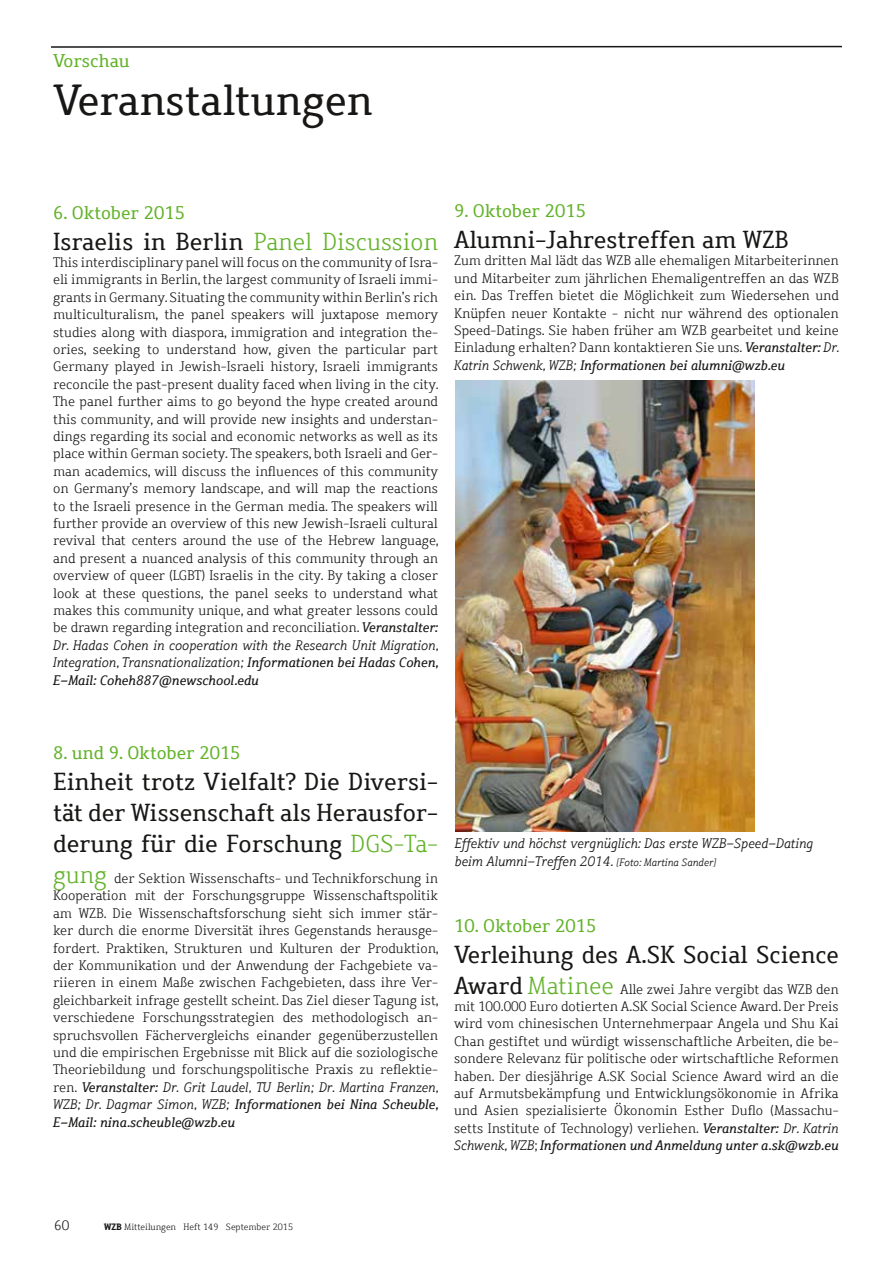
<style>
.page{position:relative;width:893px;height:1263px;background:#fff}
.page>*{position:absolute;margin:0;border:0;box-sizing:border-box;transform-origin:0 0}
.t1{font:42.45px "Dahrendorf";color:#181716}
.t2{font:24px/30.9px "Dahrendorf";color:#181716;text-align:justify}
.t3{font:18px "Dahrendorf";color:#63b32a}
.t4{font:300 13.5px/17.4px "Dahrendorf";color:#181716;text-align:justify}
.t5{font:italic 300 13.5px/17.4px "Dahrendorf";color:#181716}
.t6{font:300 9px "Dahrendorf";color:#181716}
.s1{font-weight:300;color:#63b32a}
.s2{font-weight:400;font-style:italic}
.s3{font-style:italic}
.s4{font-size:24px;color:#63b32a}
.s5{font-size:10.5px}
.s6{font-weight:400;font-size:24px}
.s7{font-weight:700}
</style>
<div class="page">
<svg style="left:51px;top:45px;width:791px;height:3px"></svg>
<img style="left:455px;top:381px;width:300px;height:450px">
<h3 class="t3" style="left:53px;top:50px;width:78px">Vorschau</h3>
<h1 class="t1" style="left:53px;top:73px;width:321px">Veranstaltungen</h1>
<h3 class="t3" style="left:53px;top:201px;width:133px">6. Oktober 2015</h3>
<h2 class="t2" style="left:53px;top:226px;width:386px">Israelis in Berlin <span class="s1">Panel Discussion</span></h2>
<p class="t4" style="left:53px;top:254px;width:387px">This interdisciplinary panel will focus on the community of Isra&shy;eli immigrants in Berlin, the largest community of Israeli immi&shy;grants in Germany. Situating the community within Berlin’s rich multiculturalism, the panel speakers will juxtapose memory studies along with diaspora, immigration and integration the&shy;ories, seeking to understand how, given the particular part Germany played in Jewish-Israeli history, Israeli immigrants reconcile the past-present duality faced when living in the city.<br>The panel further aims to go beyond the hype created around this community, and will provide new insights and understan&shy;dings regarding its social and economic networks as well as its place within German society. The speakers, both Israeli and Ger&shy;man academics, will discuss the influences of this community on Germany’s memory landscape, and will map the reactions to the Israeli presence in the German media. The speakers will further provide an overview of this new Jewish-Israeli cultural revival that centers around the use of the Hebrew language, and present a nuanced analysis of this community through an overview of queer (LGBT) Israelis in the city. By taking a closer look at these questions, the panel seeks to understand what makes this community unique, and what greater lessons could be drawn regarding integration and reconciliation. <span class="s2">Veranstalter:<br></span><span class="s3">Dr. Hadas Cohen in cooperation with the Research Unit Migration, Integration, Transnationalization;</span> <span class="s2">Informationen bei Hadas Cohen, E-Mail: Coheh887@newschool.edu</span></p>
<h3 class="t3" style="left:454px;top:199px;width:133px">9. Oktober 2015</h3>
<h2 class="t2" style="left:454px;top:225px;width:336px">Alumni-Jahrestreffen am WZB</h2>
<p class="t4" style="left:454px;top:252px;width:387px">Zum dritten Mal lädt das WZB alle ehemaligen Mitarbeiterinnen und Mitarbeiter zum jährlichen Ehemaligentreffen an das WZB ein. Das Treffen bietet die Möglichkeit zum Wiedersehen und Knüpfen neuer Kontakte - nicht nur während des optionalen Speed-Datings. Sie haben früher am WZB gearbeitet und keine Einladung erhalten? Dann kontaktieren Sie uns. <span class="s2">Veranstalter:</span> <span class="s3">Dr.<br>Katrin Schwenk, WZB;</span> <span class="s2">Informationen bei alumni@wzb.eu</span></p>
<h3 class="t3" style="left:53px;top:741px;width:189px">8. und 9. Oktober 2015</h3>
<h2 class="t2" style="left:53px;top:767px;width:386px">Einheit trotz Vielfalt? Die Diversi&shy;tät der Wissenschaft als Herausfor&shy;derung für die Forschung <span class="s1">DGS-Ta-</span></h2>
<p class="t4" style="left:53px;top:870px;width:387px"><span class="s4">gung</span> der Sektion Wissenschafts- und Technikforschung in Kooperation mit der Forschungsgruppe Wissenschaftspolitik am WZB. Die Wissenschaftsforschung sieht sich immer stär&shy;ker durch die enorme Diversität ihres Gegenstands herausge&shy;fordert. Praktiken, Strukturen und Kulturen der Produktion, der Kommunikation und der Anwendung der Fachgebiete va&shy;riieren in einem Maße zwischen Fachgebieten, dass ihre Ver&shy;gleichbarkeit infrage gestellt scheint. Das Ziel dieser Tagung ist, verschiedene Forschungsstrategien des methodologisch an&shy;spruchsvollen Fächervergleichs einander gegenüberzustellen und die empirischen Ergebnisse mit Blick auf die soziologische Theoriebildung und forschungspolitische Praxis zu reflektie&shy;ren. <span class="s2">Veranstalter:</span> <span class="s3">Dr. Grit Laudel, TU Berlin; Dr. Martina Franzen, WZB; Dr. Dagmar Simon, WZB;</span> <span class="s2">Informationen bei Nina Scheuble, E-Mail: nina.scheuble@wzb.eu</span></p>
<p class="t5" style="left:455px;top:835px;width:360px">Effektiv und höchst vergnüglich: Das erste WZB-Speed-Dating beim Alumni-Treffen 2014. <span class="s5">[Foto: Martina Sander]</span></p>
<h3 class="t3" style="left:454px;top:914px;width:144px">10. Oktober 2015</h3>
<h2 class="t2" style="left:454px;top:939px;width:386px">Verleihung des A.SK Social Science</h2>
<p class="t4" style="left:454px;top:980px;width:386px"><span class="s6">Award</span> <span class="s4">Matinee</span> Alle zwei Jahre vergibt das WZB den mit 100.000 Euro dotierten A.SK Social Science Award. Der Preis wird vom chinesischen Unternehmerpaar Angela und Shu Kai Chan gestiftet und würdigt wissenschaftliche Arbeiten, die be&shy;sondere Relevanz für politische oder wirtschaftliche Reformen haben. Der diesjährige A.SK Social Science Award wird an die auf Armutsbekämpfung und Entwicklungsökonomie in Afrika und Asien spezialisierte Ökonomin Esther Duflo (Massachu&shy;setts Institute of Technology) verliehen. <span class="s2">Veranstalter:</span> <span class="s3">Dr. Katrin Schwenk, WZB</span>; <span class="s2">Informationen und Anmeldung unter a.sk@wzb.eu</span></p>
<p class="t4" style="left:54px;top:1217px;width:17px">60</p>
<p class="t6" style="left:104px;top:1221px;width:190px"><span class="s7">WZB</span> Mitteilungen Heft 149 September 2015</p>
</div>
